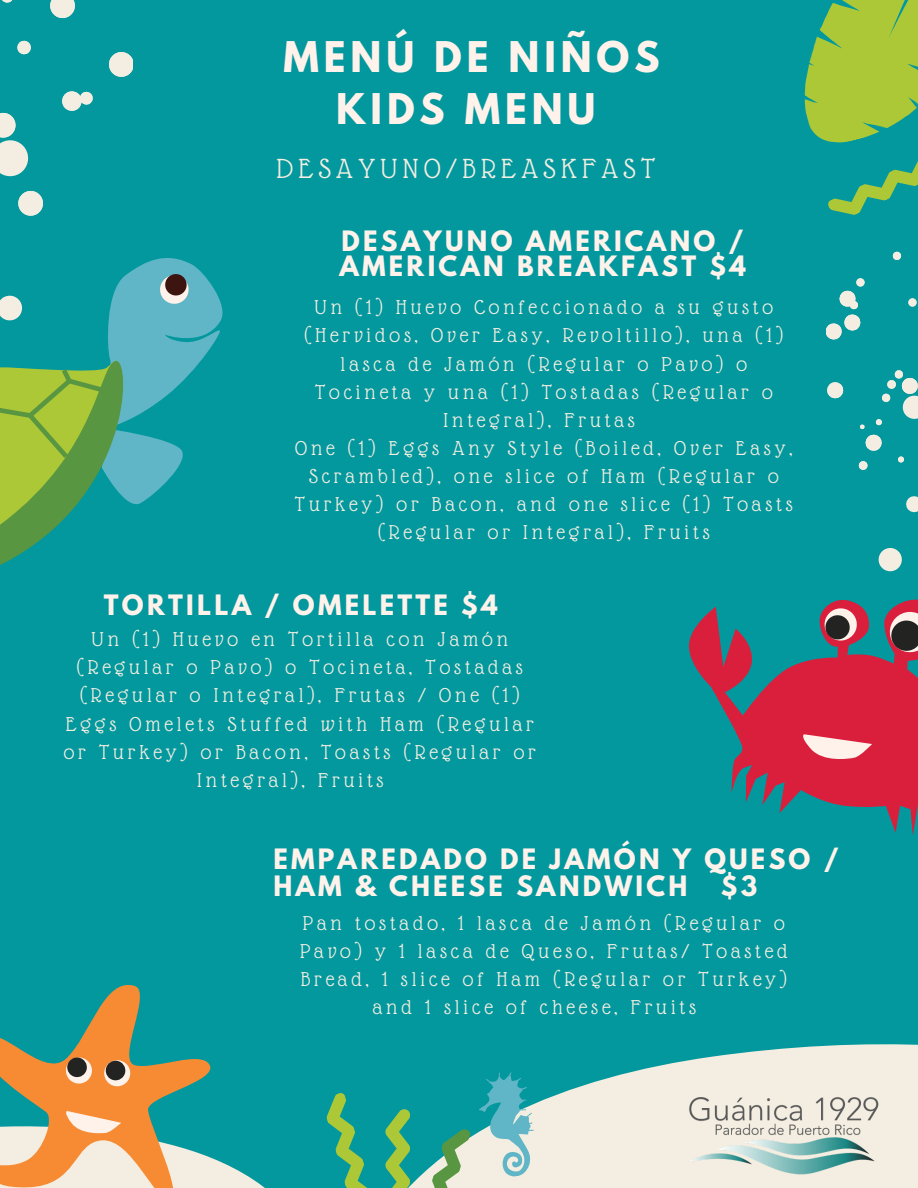
<style>
.page{position:relative;width:918px;height:1188px;background:#03989e}
.page>*{position:absolute;margin:0;border:0;box-sizing:border-box;transform-origin:0 0}
.t1{font:700 37.5px "League Spartan";letter-spacing:.13em;color:#fff2eb}
.t2{font:30px "Glass Antiqua";letter-spacing:.18em;color:#f3eee1}
.t3{font:700 24.9px/24.8px "League Spartan";letter-spacing:.13em;color:#fff2eb}
.t4{font:21.75px/28.2px "Glass Antiqua";letter-spacing:.18em;color:#f3eee1;text-align:center}
</style>
<div class="page">
<svg style="left:385px;top:1044px;width:533px;height:144px;fill:#f3eee1"></svg>
<svg style="left:906px;top:496px;width:12px;height:17px"></svg>
<svg style="left:892px;top:252px;width:9px;height:8px"></svg>
<svg style="left:908px;top:298px;width:9px;height:9px"></svg>
<svg style="left:858px;top:370px;width:60px;height:100px"></svg>
<svg style="left:827px;top:382px;width:17px;height:17px"></svg>
<svg style="left:826px;top:278px;width:39px;height:62px"></svg>
<svg style="left:386px;top:1109px;width:23px;height:79px"></svg>
<svg style="left:689px;top:548px;width:229px;height:288px"></svg>
<svg style="left:796px;top:732px;width:76px;height:38px;background:#e76b7b"></svg>
<svg style="left:821px;top:604px;width:40px;height:41px;background:#9d5762"></svg>
<svg style="left:885px;top:607px;width:33px;height:50px;background:#805058"></svg>
<svg style="left:0;top:985px;width:140px;height:71px"></svg>
<svg style="left:0;top:1056px;width:367px;height:132px"></svg>
<svg style="left:0;top:112px;width:29px;height:65px"></svg>
<svg style="left:50px;top:0;width:25px;height:19px"></svg>
<svg style="left:62px;top:91px;width:31px;height:20px"></svg>
<svg style="left:17px;top:40px;width:14px;height:15px"></svg>
<svg style="left:2px;top:0;width:10px;height:3px"></svg>
<svg style="left:18px;top:190px;width:25px;height:26px"></svg>
<svg style="left:109px;top:52px;width:23px;height:25px"></svg>
<svg style="left:0;top:512px;width:70px;height:53px;fill:#599641"></svg>
<svg style="left:0;top:258px;width:223px;height:254px"></svg>
<svg style="left:804px;top:0;width:114px;height:215px"></svg>
<img style="left:672px;top:1050px;width:218px;height:138px">
<svg style="left:417px;top:1067px;width:127px;height:121px"></svg>
<p class="t1" style="left:284px;top:38px;width:378px">MENÚ DE NIÑOS</p>
<p class="t1" style="left:336px;top:90px;width:261px">KIDS MENU</p>
<p class="t2" style="left:277px;top:153px;width:380px">DESAYUNO/BREASKFAST</p>
<p class="t3" style="left:339px;top:232px;width:408px">DESAYUNO AMERICANO /<br>AMERICAN BREAKFAST $4</p>
<p class="t4" style="left:305px;top:293px;width:480px">Un (1) Huevo Confeccionado a su gusto (Hervidos, Over Easy, Revoltillo), una (1) lasca de Jamón (Regular o Pavo) o Tocineta y una (1) Tostadas (Regular o Integral), Frutas</p>
<p class="t4" style="left:295px;top:434px;width:499px">One (1) Eggs Any Style (Boiled, Over Easy, Scrambled), one slice of Ham (Regular o Turkey) or Bacon, and one slice (1) Toasts (Regular or Integral), Fruits</p>
<p class="t3" style="left:104px;top:596px;width:395px">TORTILLA / OMELETTE $4</p>
<p class="t4" style="left:92px;top:625px;width:418px">Un (1) Huevo en Tortilla con Jamón</p>
<p class="t4" style="left:77px;top:653px;width:447px">(Regular o Pavo) o Tocineta, Tostadas</p>
<p class="t4" style="left:80px;top:681px;width:441px">(Regular o Integral), Frutas / One (1)</p>
<p class="t4" style="left:66px;top:710px;width:469px">Eggs Omelets Stuffed with Ham (Regular</p>
<p class="t4" style="left:64px;top:738px;width:473px">or Turkey) or Bacon, Toasts (Regular or</p>
<p class="t4" style="left:197px;top:766px;width:188px">Integral), Fruits</p>
<p class="t3" style="left:273px;top:849px;width:567px;line-height:27px">EMPAREDADO DE JAMÓN Y QUESO /<br>HAM &amp; CHEESE SANDWICH</p>
<p class="t3" style="left:721px;top:877px;width:38px">$3</p>
<p class="t4" style="left:303px;top:909px;width:483px">Pan tostado, 1 lasca de Jamón (Regular o</p>
<p class="t4" style="left:300px;top:937px;width:489px">Pavo) y 1 lasca de Queso, Frutas/ Toasted</p>
<p class="t4" style="left:301px;top:965px;width:488px">Bread, 1 slice of Ham (Regular or Turkey)</p>
<p class="t4" style="left:373px;top:993px;width:325px">and 1 slice of cheese, Fruits</p>
</div>
